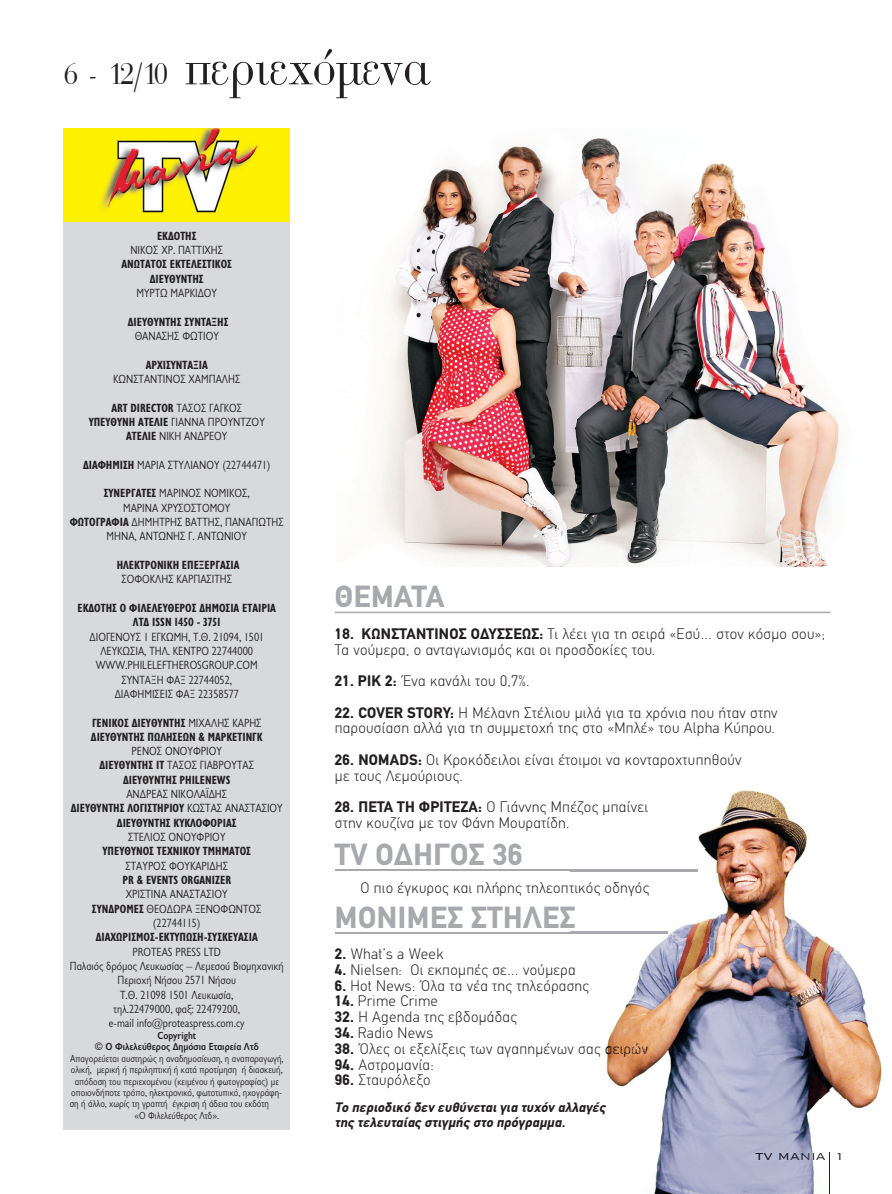
<style>
.page{position:relative;width:892px;height:1194px;background:#fff}
.page>*{position:absolute;margin:0;border:0;box-sizing:border-box;transform-origin:0 0}
.t1{font:52.5px "UB Bonati Cond";color:#231f20}
.t2{font:700 30px "CF Din";letter-spacing:.02em;color:#a8a9ad}
.t3{font:300 15px/15.8px "CF Din";letter-spacing:.02em;color:#231f20}
.t4{font:italic 700 13.5px/15.8px "CF Din";letter-spacing:.02em;color:#231f20}
.t5{font:300 13.5px "Bank Gothic BT Greek";color:#0b0614}
.t6{font:12px/14.2px "Gill Sans Hel Semi Condenced";color:#231f20;text-align:center}
.t7{font:700 12px/14.2px "Gill Sans Hel Condenced";color:#231f20;text-align:center}
.t8{font:10.35px "Gill Sans Hel Semi Condenced";color:#231f20}
.t9{font:700 10.35px/11.4px "Gill Sans Hel Semi Condenced";letter-spacing:-.005em;color:#231f20;text-align:center}
.s1{font-size:30px}
.s2{font-family:"Gill Sans Hel Semi Condenced";font-weight:400}
.s3{font-family:"Gill Sans Hel Condenced";font-weight:700}
.s4{font-weight:700}
.s5{color:#080000}
.s6{color:#140100}
.s7{color:#160000}
.s8{color:#0a0614}
.s9{color:#231f20}
</style>
<div class="page">
<div style="left:63px;top:222px;width:227px;height:908px;background:#d8d9db"></div>
<div style="left:63px;top:128px;width:227px;height:93px;background:#fff101"></div>
<img style="left:100px;top:128px;width:158px;height:85px">
<img style="left:375px;top:138px;width:464px;height:428px">
<hr style="left:335px;top:612px;width:496px;height:1px;background:#a8a9ad">
<hr style="left:335px;top:870px;width:496px;height:1px;background:#a8a9ad">
<hr style="left:335px;top:932px;width:496px;height:1px;background:#a8a9ad">
<img style="left:571px;top:790px;width:311px;height:404px">
<svg style="left:838px;top:1152px;width:3px;height:7px"></svg>
<img style="left:829px;top:1152px;width:1px;height:42px">
<img style="left:756px;top:1153px;width:69px;height:7px">
<img style="left:571px;top:870px;width:127px;height:1px">
<img style="left:571px;top:932px;width:97px;height:1px">
<img style="left:571px;top:801px;width:77px;height:14px">
<img style="left:571px;top:882px;width:78px;height:14px">
<img style="left:571px;top:906px;width:4px;height:22px">
<img style="left:571px;top:964px;width:3px;height:14px">
<img style="left:571px;top:980px;width:18px;height:14px">
<img style="left:571px;top:1043px;width:77px;height:14px">
<img style="left:571px;top:1102px;width:36px;height:12px">
<img style="left:698px;top:849px;width:151px;height:24px">
<img style="left:668px;top:919px;width:186px;height:23px">
<h1 class="t1" style="left:64px;top:43px;width:364px"><span class="s1">6 - 12/10</span> περιεχόμενα</h1>
<p class="t7" style="left:157px;top:230px;width:41px">EΚΔOΤΗΣ</p>
<p class="t6" style="left:130px;top:244px;width:94px">ΝΙΚΟΣ ΧΡ. ΠΑΤΤΙΧΗΣ</p>
<p class="t7" style="left:122px;top:258px;width:112px">ΑΝΩΤΑΤΟΣ ΕΚΤΕΛΕΣΤΙΚΟΣ<br>ΔΙΕΥΘΥΝΤΗΣ</p>
<p class="t6" style="left:136px;top:287px;width:82px">ΜΥΡΤΩ ΜΑΡΚΙΔΟΥ</p>
<p class="t7" style="left:128px;top:316px;width:102px">ΔΙΕΥΘΥΝΤΗΣ ΣΥΝΤΑΞΗΣ</p>
<p class="t6" style="left:135px;top:330px;width:86px">ΘΑΝΑΣΗΣ ΦΩΤΙΟΥ</p>
<p class="t7" style="left:146px;top:359px;width:64px">ΑΡΧΙΣΥΝΤΑΞΙΑ</p>
<p class="t6" style="left:113px;top:373px;width:129px">ΚΩΝΣΤΑΝΤΙΝΟΣ ΧΑΜΠΑΛΗΣ</p>
<p class="t7" style="left:111px;top:402px;width:132px">ΑRT DIRECTOR <span class="s2">TΑΣΟΣ ΓΑΓΚΟΣ</span></p>
<p class="t6" style="left:89px;top:416px;width:178px"><span class="s3">ΥΠΕΥΘΥΝH ΑΤΕΛΙΕ</span> ΓΙΑΝΝΑ ΠΡΟΥΝΤΖΟΥ<br><span class="s3">ΑΤΕΛΙΕ</span> ΝΙΚΗ ΑΝΔΡΕΟΥ</p>
<p class="t6" style="left:83px;top:459px;width:189px"><span class="s3">ΔΙΑΦΗΜΙΣΗ</span> ΜΑΡΙΑ ΣΤΥΛΙΑΝΟΥ (22744471)</p>
<p class="t6" style="left:70px;top:487px;width:215px"><span class="s3">ΣΥΝΕΡΓΑΤΕΣ</span> ΜΑΡΙΝΟΣ ΝΟΜΙΚΟΣ,<br>ΜΑΡΙΝΑ ΧΡΥΣΟΣΤΟΜΟΥ<br><span class="s3">ΦΩΤΟΓΡΑΦΙΑ</span> ΔΗΜΗΤΡΗΣ ΒΑΤΤΗΣ, ΠΑΝΑΓΙΩΤΗΣ<br>ΜΗΝΑ, ΑΝΤΩΝΗΣ Γ. ΑΝΤΩΝΙΟΥ</p>
<p class="t7" style="left:117px;top:559px;width:124px">ΗΛΕΚΤΡΟΝΙΚΗ ΕΠΕΞΕΡΓΑΣΙΑ</p>
<p class="t6" style="left:121px;top:573px;width:112px">ΣΟΦΟΚΛΗΣ ΚΑΡΠΑΣΙΤΗΣ</p>
<p class="t7" style="left:78px;top:602px;width:200px">ΕΚΔΟΤΗΣ Ο ΦΙΛΕΛΕΥΘΕΡΟΣ ΔΗΜΟΣΙΑ ΕΤΑΙΡΙΑ<br>ΛΤΔ ISSN 1450 - 3751</p>
<p class="t6" style="left:90px;top:631px;width:176px">ΔΙΟΓΕΝΟΥΣ 1 ΕΓΚΩΜΗ, Τ.Θ. 21094, 1501<br>ΛΕΥΚΩΣΙΑ, ΤΗΛ. ΚΕΝΤΡΟ 22744000<br>WWW.PHILELEFTHEROSGROUP.COM<br>ΣΥΝΤΑΞΗ ΦΑΞ 22744052,<br>ΔΙΑΦΗΜΙΣΕΙΣ ΦΑΞ 22358577</p>
<p class="t7" style="left:91px;top:717px;width:173px;text-align:left">ΓΕΝΙΚΟΣ ΔΙΕΥΘΥΝΤΗΣ <span class="s2">MΙΧΑΛΗΣ ΚΑΡΗΣ<br></span>ΔΙΕΥΘΥΝΤΗΣ ΠΩΛΗΣΕΩΝ &amp; ΜΑΡΚΕΤΙΝΓΚ</p>
<p class="t6" style="left:100px;top:745px;width:156px">ΡΕΝΟΣ ΟΝΟΥΦΡΙΟΥ<br><span class="s3">ΔΙΕΥΘΥΝΤΗΣ IT</span> TΑΣΟΣ ΓΙΑΒΡΟΥΤΑΣ</p>
<p class="t7" style="left:123px;top:774px;width:109px">ΔΙΕΥΘΥΝΤΗΣ PHILENEWS</p>
<p class="t6" style="left:126px;top:788px;width:102px">ΑΝΔΡΕΑΣ ΝΙΚΟΛΑΪΔΗΣ</p>
<p class="t7" style="left:71px;top:802px;width:214px">ΔΙΕΥΘΥΝΤΗΣ ΛΟΓΙΣΤΗΡΙΟΥ <span class="s2">ΚΩΣΤΑΣ ΑΝΑΣΤΑΣΙΟΥ<br></span>ΔΙΕΥΘΥΝΤΗΣ ΚΥΚΛΟΦΟΡΙΑΣ</p>
<p class="t6" style="left:128px;top:831px;width:99px">ΣΤΕΛΙΟΣ ΟΝΟΥΦΡΙΟΥ</p>
<p class="t7" style="left:103px;top:845px;width:150px">ΥΠΕΥΘΥΝΟΣ ΤΕΧΝΙΚΟΥ ΤΜΗΜΑΤΟΣ</p>
<p class="t6" style="left:126px;top:860px;width:104px">ΣΤΑΥΡΟΣ ΦΟΥΚΑΡΙΔΗΣ</p>
<p class="t7" style="left:122px;top:874px;width:110px">PR &amp; EVENTS ORGANIZER</p>
<p class="t6" style="left:92px;top:888px;width:171px">ΧΡΙΣΤΙΝΑ ΑΝΑΣΤΑΣΙΟΥ<br><span class="s3">ΣΥΝΔΡΟΜΕΣ</span> ΘΕΟΔΩΡΑ ΞΕΝΟΦΩΝΤΟΣ (22744115)</p>
<p class="t7" style="left:96px;top:931px;width:163px">ΔΙΑΧΩΡΙΣΜΟΣ-ΕΚΤΥΠΩΣΗ-ΣΥΣΚΕΥΑΣΙΑ</p>
<p class="t6" style="left:70px;top:946px;width:216px">PROTEAS PRESS LTD<br>Παλαιός δρόμος Λευκωσίας – Λεμεσού Βιομηχανική<br>Περιοχή Νήσου 2571 Νήσου<br>Τ.Θ. 21098 1501 Λευκωσία,<br>τηλ.22479000, φαξ: 22479200,<br>e-mail info@proteaspress.com.cy</p>
<p class="t9" style="left:95px;top:1029px;width:166px">Copyright<br>© O Φιλελεύθερος Δημόσια Εταιρεία Λτδ</p>
<p class="t8" style="left:70px;top:1054px;width:215px">Απαγορεύεται αυστηρώς η αναδημοσίευση, η αναπαραγωγή,</p>
<p class="t8" style="left:71px;top:1066px;width:213px">ολική, μερική ή περιληπτική ή κατά προτίμηση ή διασκευή,</p>
<p class="t8" style="left:75px;top:1077px;width:206px">απόδοση του περιεχομένου (κειμένου ή φωτογραφίας) με</p>
<p class="t8" style="left:71px;top:1089px;width:213px">οποιονδήποτε τρόπο, ηλεκτρονικό, φωτοτυπικό, ηχογράφη-</p>
<p class="t8" style="left:70px;top:1100px;width:201px">ση ή άλλο, χωρίς τη γραπτή έγκριση ή άδεια του εκδότη</p>
<p class="t8" style="left:135px;top:1112px;width:86px">«Ο Φιλελεύθερος Λτδ».</p>
<h2 class="t2" style="left:335px;top:586px;width:111px">ΘΕΜΑΤΑ</h2>
<p class="t3" style="left:335px;top:627px;width:492px"><span class="s4">18. ΚΩΝΣΤΑΝΤΙΝΟΣ ΟΔΥΣΣΕΩΣ:</span> Τι λέει για τη σειρά «Εσύ… στον κόσμο σου»;<br>Τα νούμερα, ο ανταγωνισμός και οι προσδοκίες του.</p>
<p class="t3" style="left:335px;top:674px;width:196px"><span class="s4">21. ΡΙΚ 2:</span> Ένα κανάλι του 0,7%.</p>
<p class="t3" style="left:335px;top:706px;width:444px"><span class="s4">22. COVER STORY:</span> Η Μέλανη Στέλιου μιλά για τα χρόνια που ήταν στην παρουσίαση αλλά για τη συμμετοχή της στο «Μπλέ» του Alpha Κύπρου.</p>
<p class="t3" style="left:335px;top:753px;width:408px"><span class="s4">26. NOMADS:</span> Οι Κροκόδειλοι είναι έτοιμοι να κονταροχτυπηθούν με τους Λεμούριους.</p>
<p class="t3" style="left:335px;top:800px;width:315px"><span class="s4">28. ΠΕΤΑ ΤΗ ΦΡΙΤΕΖΑ:</span> Ο Γιάννης Μπέζος μπαίνει στην κουζίνα με τον Φάνη Μουρατίδη.</p>
<h2 class="t2" style="left:335px;top:844px;width:189px">TV OΔΗΓΟΣ 36</h2>
<p class="t3" style="left:360px;top:881px;width:291px">Ο πιο έγκυρος και πλήρης τηλεοπτικός οδηγός</p>
<h2 class="t2" style="left:335px;top:906px;width:242px">ΜΟΝΙΜΕΣ ΣΤΗΛΕΣ</h2>
<p class="t3" style="left:335px;top:947px;width:110px"><span class="s4">2.</span> What’s a Week</p>
<p class="t3" style="left:335px;top:963px;width:242px"><span class="s4">4.</span> Nielsen: Οι εκπομπές σε… νούμερα</p>
<p class="t3" style="left:335px;top:979px;width:256px"><span class="s4">6.</span> Hot News: Όλα τα νέα της τηλεόρασης</p>
<p class="t3" style="left:335px;top:994px;width:105px"><span class="s4">14.</span> Prime Crime</p>
<p class="t3" style="left:335px;top:1010px;width:184px"><span class="s4">32.</span> Η Agenda της εβδομάδας</p>
<p class="t3" style="left:335px;top:1026px;width:100px"><span class="s4">34.</span> Radio News</p>
<p class="t3" style="left:335px;top:1042px;width:315px"><span class="s4">38.</span> Όλες οι εξελίξεις των αγαπημένων σας σ<span class="s5">ε</span><span class="s6">ιρ</span><span class="s7">ών</span></p>
<p class="t3" style="left:335px;top:1057px;width:101px"><span class="s4">94.</span> Αστρομανία:</p>
<p class="t3" style="left:335px;top:1073px;width:97px"><span class="s4">96.</span> Σταυρόλεξο</p>
<p class="t4" style="left:335px;top:1100px;width:274px">Το περιοδικό δεν ευθύνεται για τυχόν αλλαγές της τελευταίας στιγμής στο πρόγραμμα.</p>
<p class="t5" style="left:756px;top:1147px;width:91px"><span class="s8">TV</span> MAN<span class="s9">IA 1</span></p>
</div>
